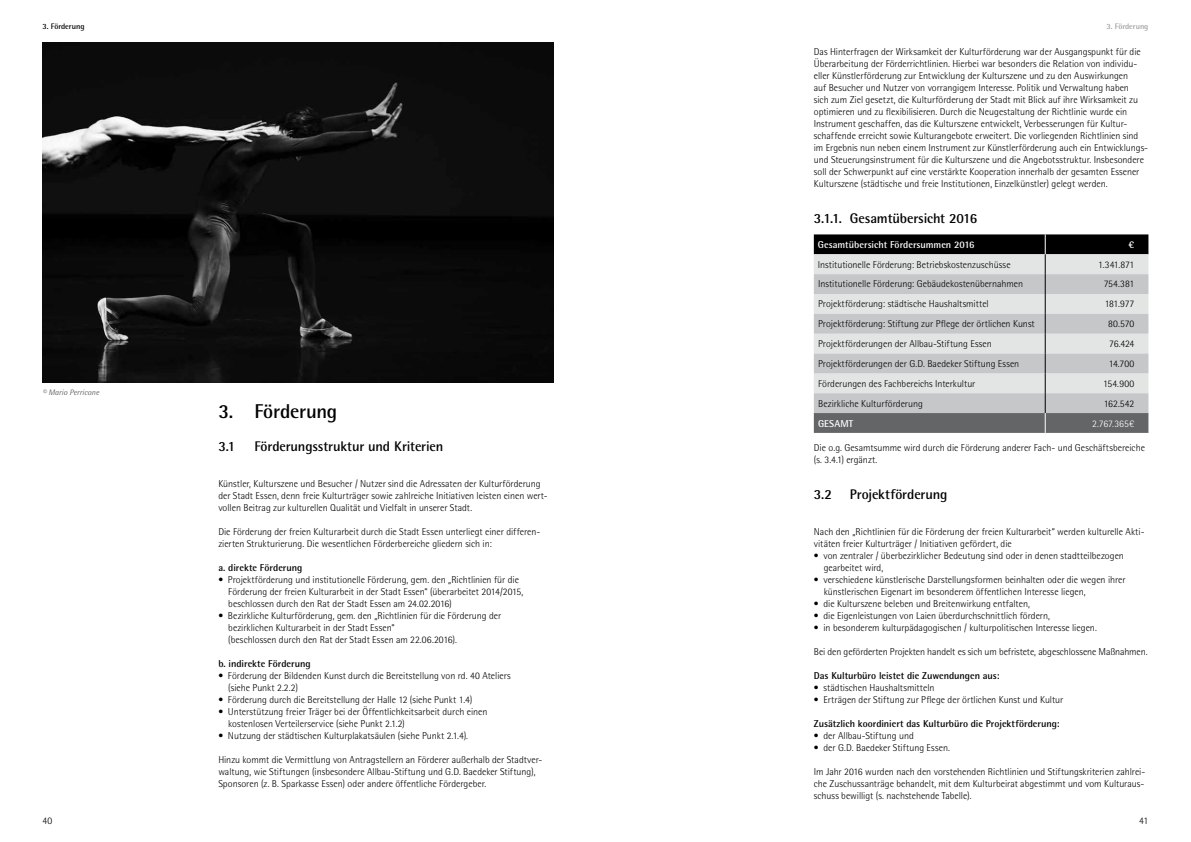
<style>
.page{position:relative;width:1191px;height:842px;background:#fff}
.page>*{position:absolute;margin:0;border:0;box-sizing:border-box;transform-origin:0 0}
.t1{font:700 20px "Agfa Rotis Semisans";letter-spacing:-.01em;color:#000}
.t2{font:700 14px "Agfa Rotis Semisans";letter-spacing:-.01em;color:#000}
.t3{font:300 10px/12px "Agfa Rotis Semisans";color:#000}
.t4{font:700 10px "Agfa Rotis Semisans";color:#000}
.t5{font:700 10px "Agfa Rotis Semisans";color:#fff}
.t6{font:300 10px "Agfa Rotis Semisans";letter-spacing:-.005em;color:#fff}
.t7{font:italic 8px "Agfa Rotis Semisans";color:#646567}
.t8{font:700 8px "Agfa Rotis Semisans";color:#000}
.t9{font:700 8px "Agfa Rotis Semisans";color:#9c9e9f}
</style>
<div class="page">
<img style="left:43px;top:43px;width:510px;height:340px">
<svg style="left:814px;top:234px;width:334px;height:199px;background:#b4b5b5"></svg>
<p class="t8" style="left:43px;top:21px;width:43px">3. Förderung</p>
<p class="t9" style="left:1106px;top:21px;width:43px">3. Förderung</p>
<p class="t7" style="left:43px;top:387px;width:58px">© Mario Perricone</p>
<h1 class="t1" style="left:218px;top:399px;width:120px">3. Förderung</h1>
<h2 class="t2" style="left:218px;top:437px;width:19px">3.1</h2>
<h2 class="t2" style="left:254px;top:437px;width:190px">Förderungsstruktur und Kriterien</h2>
<p class="t3" style="left:218px;top:477px;width:331px">Künstler, Kulturszene und Besucher / Nutzer sind die Adressaten der Kulturförderung der Stadt Essen, denn freie Kulturträger sowie zahlreiche Initiativen leisten einen wert&shy;vollen Beitrag zur kulturellen Qualität und Vielfalt in unserer Stadt.</p>
<p class="t3" style="left:218px;top:525px;width:323px">Die Förderung der freien Kulturarbeit durch die Stadt Essen unterliegt einer differen&shy;zierten Strukturierung. Die wesentlichen Förderbereiche gliedern sich in:</p>
<p class="t4" style="left:218px;top:561px;width:85px">a. direkte Förderung</p>
<p class="t3" style="left:228px;top:573px;width:297px;text-indent:-10px">• Projektförderung und institutionelle Förderung, gem. den „Richtlinien für die<br>Förderung der freien Kulturarbeit in der Stadt Essen“ (überarbeitet 2014/2015, beschlossen durch den Rat der Stadt Essen am 24.02.2016)</p>
<p class="t3" style="left:228px;top:609px;width:274px;text-indent:-10px">• Bezirkliche Kulturförderung, gem. den „Richtlinien für die Förderung der bezirklichen Kulturarbeit in der Stadt Essen“<br>(beschlossen durch den Rat der Stadt Essen am 22.06.2016).</p>
<p class="t4" style="left:218px;top:657px;width:94px">b. indirekte Förderung</p>
<p class="t3" style="left:228px;top:669px;width:284px;text-indent:-10px">• Förderung der Bildenden Kunst durch die Bereitstellung von rd. 40 Ateliers (siehe Punkt 2.2.2)</p>
<p class="t3" style="left:218px;top:693px;width:255px">• Förderung durch die Bereitstellung der Halle 12 (siehe Punkt 1.4)</p>
<p class="t3" style="left:228px;top:705px;width:261px;text-indent:-10px">• Unterstützung freier Träger bei der Öffentlichkeitsarbeit durch einen kostenlosen Verteilerservice (siehe Punkt 2.1.2)</p>
<p class="t3" style="left:218px;top:729px;width:251px">• Nutzung der städtischen Kulturplakatsäulen (siehe Punkt 2.1.4).</p>
<p class="t3" style="left:218px;top:753px;width:326px">Hinzu kommt die Vermittlung von Antragstellern an Förderer außerhalb der Stadtver&shy;waltung, wie Stiftungen (insbesondere Allbau-Stiftung und G.D. Baedeker Stiftung),<br>Sponsoren (z. B. Sparkasse Essen) oder andere öffentliche Fördergeber.</p>
<p class="t3" style="left:814px;top:45px;width:336px">Das Hinterfragen der Wirksamkeit der Kulturförderung war der Ausgangspunkt für die Überarbeitung der Förderrichtlinien. Hierbei war besonders die Relation von individu&shy;eller Künstlerförderung zur Entwicklung der Kulturszene und zu den Auswirkungen<br>auf Besucher und Nutzer von vorrangigem Interesse. Politik und Verwaltung haben<br>sich zum Ziel gesetzt, die Kulturförderung der Stadt mit Blick auf ihre Wirksamkeit zu optimieren und zu flexibilisieren. Durch die Neugestaltung der Richtlinie wurde ein Instrument geschaffen, das die Kulturszene entwickelt, Verbesserungen für Kultur&shy;schaffende erreicht sowie Kulturangebote erweitert. Die vorliegenden Richtlinien sind im Ergebnis nun neben einem Instrument zur Künstlerförderung auch ein Entwicklungs&shy;und Steuerungsinstrument für die Kulturszene und die Angebotsstruktur. Insbesondere soll der Schwerpunkt auf eine verstärkte Kooperation innerhalb der gesamten Essener Kulturszene (städtische und freie Institutionen, Einzelkünstler) gelegt werden.</p>
<h2 class="t2" style="left:814px;top:209px;width:165px">3.1.1. Gesamtübersicht 2016</h2>
<p class="t5" style="left:818px;top:239px;width:158px">Gesamtübersicht Fördersummen 2016</p>
<p class="t5" style="left:1128px;top:239px;width:7px">€</p>
<p class="t3" style="left:818px;top:259px;width:194px">Institutionelle Förderung: Betriebskostenzuschüsse</p>
<p class="t3" style="left:1098px;top:259px;width:37px">1.341.871</p>
<p class="t3" style="left:818px;top:278px;width:206px">Institutionelle Förderung: Gebäudekostenübernahmen</p>
<p class="t3" style="left:1103px;top:278px;width:32px">754.381</p>
<p class="t3" style="left:818px;top:298px;width:172px">Projektförderung: städtische Haushaltsmittel</p>
<p class="t3" style="left:1104px;top:298px;width:31px">181.977</p>
<p class="t3" style="left:818px;top:318px;width:218px">Projektförderung: Stiftung zur Pflege der örtlichen Kunst</p>
<p class="t3" style="left:1108px;top:318px;width:28px">80.570</p>
<p class="t3" style="left:818px;top:338px;width:175px">Projektförderungen der Allbau-Stiftung Essen</p>
<p class="t3" style="left:1109px;top:338px;width:27px">76.424</p>
<p class="t3" style="left:818px;top:357px;width:203px">Projektförderungen der G.D. Baedeker Stiftung Essen</p>
<p class="t3" style="left:1108px;top:357px;width:27px">14.700</p>
<p class="t3" style="left:818px;top:377px;width:159px">Förderungen des Fachbereichs Interkultur</p>
<p class="t3" style="left:1103px;top:377px;width:33px">154.900</p>
<p class="t3" style="left:818px;top:397px;width:106px">Bezirkliche Kulturförderung</p>
<p class="t3" style="left:1103px;top:397px;width:32px">162.542</p>
<p class="t5" style="left:818px;top:417px;width:37px">GESAMT</p>
<p class="t6" style="left:1092px;top:418px;width:43px">2.767.365€</p>
<p class="t3" style="left:814px;top:441px;width:333px">Die o.g. Gesamtsumme wird durch die Förderung anderer Fach- und Geschäftsbereiche (s. 3.4.1) ergänzt.</p>
<h2 class="t2" style="left:814px;top:485px;width:20px">3.2</h2>
<h2 class="t2" style="left:850px;top:485px;width:99px">Projektförderung</h2>
<p class="t3" style="left:814px;top:525px;width:332px">Nach den „Richtlinien für die Förderung der freien Kulturarbeit“ werden kulturelle Akti&shy;vitäten freier Kulturträger / Initiativen gefördert, die</p>
<p class="t3" style="left:823px;top:549px;width:302px;text-indent:-10px">• von zentraler / überbezirklicher Bedeutung sind oder in denen stadtteilbezogen gearbeitet wird,</p>
<p class="t3" style="left:823px;top:573px;width:303px;text-indent:-10px">• verschiedene künstlerische Darstellungsformen beinhalten oder die wegen ihrer künstlerischen Eigenart im besonderem öffentlichen Interesse liegen,</p>
<p class="t3" style="left:814px;top:597px;width:217px">• die Kulturszene beleben und Breitenwirkung entfalten,</p>
<p class="t3" style="left:814px;top:609px;width:238px">• die Eigenleistungen von Laien überdurchschnittlich fördern,</p>
<p class="t3" style="left:814px;top:621px;width:284px">• in besonderem kulturpädagogischen / kulturpolitischen Interesse liegen.</p>
<p class="t3" style="left:814px;top:645px;width:335px">Bei den geförderten Projekten handelt es sich um befristete, abgeschlossene Maßnahmen.</p>
<p class="t4" style="left:814px;top:669px;width:187px">Das Kulturbüro leistet die Zuwendungen aus:</p>
<p class="t3" style="left:814px;top:681px;width:122px">• städtischen Haushaltsmitteln</p>
<p class="t3" style="left:814px;top:693px;width:251px">• Erträgen der Stiftung zur Pflege der örtlichen Kunst und Kultur</p>
<p class="t4" style="left:814px;top:717px;width:247px">Zusätzlich koordiniert das Kulturbüro die Projektförderung:</p>
<p class="t3" style="left:814px;top:729px;width:101px">• der Allbau-Stiftung und</p>
<p class="t3" style="left:814px;top:741px;width:138px">• der G.D. Baedeker Stiftung Essen.</p>
<p class="t3" style="left:814px;top:765px;width:333px;text-align:justify">Im Jahr 2016 wurden nach den vorstehenden Richtlinien und Stiftungskriterien zahlrei&shy;che Zuschussanträge behandelt, mit dem Kulturbeirat abgestimmt und vom Kulturaus&shy;schuss bewilligt (s. nachstehende Tabelle).</p>
<p class="t3" style="left:43px;top:815px;width:11px">40</p>
<p class="t3" style="left:1139px;top:815px;width:11px">41</p>
</div>
